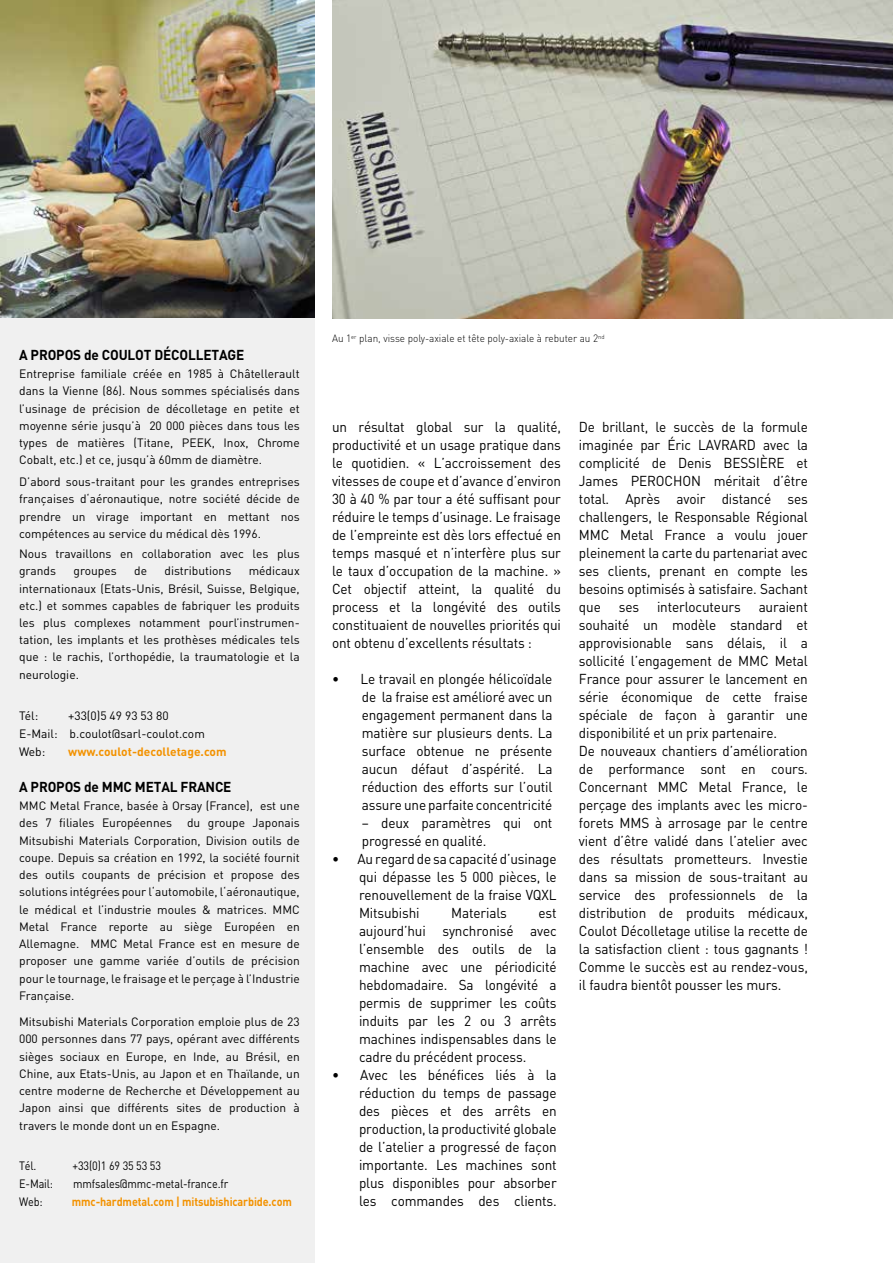
<style>
.page{position:relative;width:893px;height:1263px;background:#fff}
.page>*{position:absolute;margin:0;border:0;box-sizing:border-box;transform-origin:0 0}
.t1{font:14.25px/18px "DIN Pro";letter-spacing:-.01em;color:#000;text-align:justify;scale:.95 1}
.t2{font:700 14.25px "DIN Pro";letter-spacing:-.01em;color:#000;scale:.95 1}
.t3{font:12px/17.2px "DIN Pro";color:#000;text-align:justify}
.t4{font:12px "DIN Pro";color:#000;scale:.9 1}
.t5{font:700 12px "DIN Pro";letter-spacing:-.01em;color:#f39200;scale:.9 1}
.t6{font:700 12px "DIN Pro";letter-spacing:-.01em;color:#f39200}
.t7{font:300 10.5px "DIN Pro";color:#000;scale:.95 1}
</style>
<div class="page">
<img style="left:332px;top:0;width:561px;height:319px">
<img style="left:0;top:0;width:314px;height:319px">
<div style="left:0;top:319px;width:314px;height:944px;background:#f0f0f0"></div>
<p class="t2" style="left:19px;top:343px;width:239px">A PROPOS de COULOT DÉCOLLETAGE</p>
<p class="t3" style="left:19px;top:364px;width:282px">Entreprise familiale créée en 1985 à Châtellerault dans la Vienne (86). Nous sommes spécialisés dans l’usinage de précision de décolletage en petite et moyenne série jusqu’à 20 000 pièces dans tous les types de matières (Titane, PEEK, Inox, Chrome Cobalt, etc.) et ce, jusqu’à 60mm de diamètre.</p>
<p class="t3" style="left:19px;top:472px;width:282px">D’abord sous-traitant pour les grandes entreprises françaises d‘aéronautique, notre société décide de prendre un virage important en mettant nos compétences au service du médical dès 1996.</p>
<p class="t3" style="left:19px;top:544px;width:282px">Nous travaillons en collaboration avec les plus grands</p>
<p class="t3" style="left:19px;top:561px;width:282px;text-indent:230px">médicaux internationaux (Etats-Unis, Brésil, Suisse, Belgique, etc.) et sommes capables de fabriquer les produits les plus complexes notamment pourl’instrumen&shy;tation, les implants et les prothèses médicales tels que : le rachis, l’orthopédie, la traumatologie et la neurologie.</p>
<p class="t3" style="left:19px;top:706px;width:21px">Tél:</p>
<p class="t3" style="left:74px;top:561px;width:45px">groupes</p>
<p class="t3" style="left:134px;top:561px;width:14px">de</p>
<p class="t3" style="left:164px;top:561px;width:68px">distributions</p>
<p class="t3" style="left:19px;top:705px;width:187px;line-height:18px;text-align:left;text-indent:49px">+33(0)5 49 93 53 80<br>E-Mail: b.coulot@sarl-coulot.com<br>Web:</p>
<p class="t6" style="left:68px;top:742px;width:160px">www.coulot-decolletage.com</p>
<p class="t2" style="left:19px;top:775px;width:225px">A PROPOS de MMC METAL FRANCE</p>
<p class="t3" style="left:19px;top:796px;width:282px">MMC Metal France, basée à Orsay (France), est une des 7 filiales Européennes du groupe Japonais Mitsubishi Materials Corporation, Division outils de coupe. Depuis sa création en 1992, la société fournit des outils coupants de précision et propose des solutions intégrées pour l‘automobile, l‘aéronautique, le médical et l’industrie moules &amp; matrices. MMC Metal France reporte au siège Européen en Allemagne. MMC Metal France est en mesure de proposer une gamme variée d’outils de précision pour le tournage, le fraisage et le perçage à l’Industrie Française.</p>
<p class="t3" style="left:19px;top:1012px;width:282px">Mitsubishi Materials Corporation emploie plus de 23<br>000 personnes dans 77 pays, opérant avec différents sièges sociaux en Europe, en Inde, au Brésil, en Chine, aux Etats-Unis, au Japon et en Thaïlande, un centre moderne de Recherche et Développement au Japon ainsi que différents sites de production à travers le monde dont un en Espagne.</p>
<p class="t4" style="left:19px;top:1156px;width:21px">Tél.</p>
<p class="t4" style="left:73px;top:1156px;width:100px">+33(0)1 69 35 53 53</p>
<p class="t4" style="left:19px;top:1174px;width:39px">E-Mail:</p>
<p class="t4" style="left:73px;top:1174px;width:174px">mmfsales@mmc-metal-france.fr</p>
<p class="t4" style="left:19px;top:1192px;width:28px">Web:</p>
<p class="t5" style="left:72px;top:1192px;width:246px">mmc-hardmetal.com | mitsubishicarbide.com</p>
<p class="t7" style="left:332px;top:330px;width:288px">Au 1<sup>er</sup> plan, visse poly-axiale et tête poly-axiale à rebuter au 2<sup>nd</sup></p>
<p class="t1" style="left:332px;top:416px;width:243px">un résultat global sur la qualité, productivité et un usage pratique dans le quotidien. « L’accroissement des vitesses de coupe et d’avance d’environ 30 à 40 % par tour a été suffisant pour réduire le temps d’usinage. Le fraisage de l’empreinte est dès lors effectué en temps masqué et n’interfère plus sur le taux d’occupation de la machine. » Cet objectif atteint, la qualité du process et la longévité des outils constituaient de nouvelles priorités qui ont obtenu d’excellents résultats :</p>
<p class="t1" style="left:362px;top:668px;width:202px;text-indent:-30px">• Le travail en plongée hélicoïdale de la fraise est amélioré avec un engagement permanent dans la matière sur plusieurs dents. La surface obtenue ne présente aucun défaut d’aspérité. La réduction des efforts sur l’outil assure une parfaite concentricité</p>
<p class="t1" style="left:362px;top:812px;width:202px">– deux paramètres qui ont progressé en qualité.</p>
<p class="t1" style="left:359px;top:848px;width:210px;text-indent:-27px">• Au regard de sa capacité d’usinage qui dépasse les 5 000 pièces, le renouvellement de la fraise VQXL Mitsubishi</p>
<p class="t1" style="left:451px;top:902px;width:60px">Materials</p>
<p class="t1" style="left:359px;top:902px;width:210px;text-indent:180px">est aujourd’hui synchronisé avec l’ensemble des outils de la machine avec une périodicité hebdomadaire. Sa longévité a permis de supprimer les coûts induits par les 2 ou 3 arrêts machines indispensables dans le cadre du précédent process.</p>
<p class="t1" style="left:359px;top:1064px;width:210px;text-indent:-27px">• Avec les bénéfices liés à la réduction du temps de passage des pièces et des arrêts en production, la productivité globale de l’atelier a progressé de façon importante. Les machines sont plus disponibles pour absorber les commandes des clients.</p>
<p class="t1" style="left:579px;top:416px;width:243px">De brillant, le succès de la formule imaginée par Éric LAVRARD avec la complicité de Denis BESSIÈRE et James PEROCHON méritait d’être total. Après avoir distancé ses challengers, le Responsable Régional MMC Metal France a voulu jouer pleinement la carte du partenariat avec ses clients, prenant en compte les besoins optimisés à satisfaire. Sachant que</p>
<p class="t1" style="left:579px;top:596px;width:243px;text-align:left;text-indent:180px">auraient souhaité un modèle standard et approvisionable sans délais, il a sollicité l’engagement de MMC Metal France pour assurer le lancement en série économique de cette fraise spéciale de façon à garantir une disponibilité et un prix partenaire.<br>De nouveaux chantiers d’amélioration de performance sont en cours.<br>Concernant MMC Metal France, le perçage des implants avec les micro&shy;forets MMS à arrosage par le centre vient d’être validé dans l’atelier avec des résultats prometteurs. Investie dans sa mission de sous-traitant au service des professionnels de la distribution de produits médicaux, Coulot Décolletage utilise la recette de la satisfaction client : tous gagnants !<br>Comme le succès est au rendez-vous, il faudra bientôt pousser les murs.</p>
<p class="t1" style="left:619px;top:596px;width:23px">ses</p>
<p class="t1" style="left:657px;top:596px;width:90px">interlocuteurs</p>
</div>
